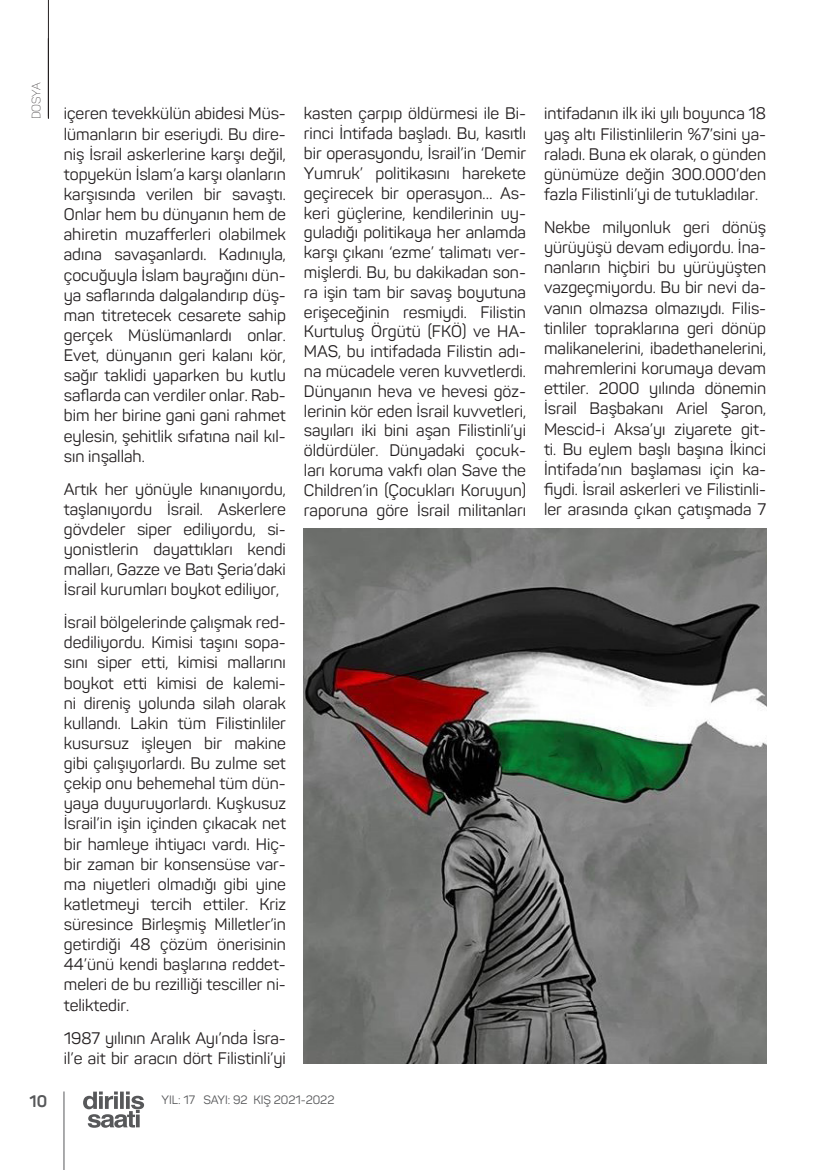
<style>
.page{position:relative;width:830px;height:1170px;background:#fff}
.page>*{position:absolute;margin:0;border:0;box-sizing:border-box;transform-origin:0 0}
.t1{font:16.5px/20.1px "Panton";color:#231f20;text-align:justify}
.t2{font:700 16.5px "Panton";color:#57585a}
.t3{font:12px "Panton";color:#57585a}
.t4{font:200 12px "Panton";letter-spacing:-.01em;color:#231f20}
</style>
<div class="page">
<hr style="left:64px;top:1091px;width:1px;height:78px;background:#57585a">
<svg style="left:83px;top:1091px;width:61px;height:36px"></svg>
<hr style="left:48px;top:0;width:1px;height:116px;background:#231f20">
<hr style="left:48px;top:38px;width:1px;height:80px;background:#231f20">
<img style="left:303px;top:528px;width:462px;height:535px">
<p class="t4" style="left:29px;top:119px;width:38px;rotate:-90deg">DOSYA</p>
<p class="t1" style="left:64px;top:104px;width:223px">içeren tevekkülün abidesi Müs&shy;lümanların bir eseriydi. Bu dire&shy;niş İsrail askerlerine karşı değil, topyekün İslam’a karşı olanların karşısında verilen bir savaştı.<br>Onlar hem bu dünyanın hem de ahiretin muzafferleri olabilmek adına savaşanlardı. Kadınıyla, çocuğuyla İslam bayrağını dün&shy;ya saflarında dalgalandırıp düş&shy;man titretecek cesarete sahip gerçek Müslümanlardı onlar.<br>Evet, dünyanın geri kalanı kör, sağır taklidi yaparken bu kutlu saflarda can verdiler onlar. Rab&shy;bim her birine gani gani rahmet eylesin, şehitlik sıfatına nail kıl&shy;sın inşallah.</p>
<p class="t1" style="left:64px;top:478px;width:223px">Artık her yönüyle kınanıyordu, taşlanıyordu İsrail. Askerlere gövdeler siper ediliyordu, si&shy;yonistlerin dayattıkları kendi malları, Gazze ve Batı Şeria’daki İsrail kurumları boykot ediliyor,</p>
<p class="t1" style="left:64px;top:612px;width:223px">İsrail bölgelerinde çalışmak red&shy;dediliyordu. Kimisi taşını sopa&shy;sını siper etti, kimisi mallarını boykot etti kimisi de kalemi&shy;ni direniş yolunda silah olarak kullandı. Lakin tüm Filistinliler kusursuz işleyen bir makine gibi çalışıyorlardı. Bu zulme set çekip onu behemehal tüm dün&shy;yaya duyuruyorlardı. Kuşkusuz İsrail’in işin içinden çıkacak net bir hamleye ihtiyacı vardı. Hiç&shy;bir zaman bir konsensüse var&shy;ma niyetleri olmadığı gibi yine katletmeyi tercih ettiler. Kriz süresince Birleşmiş Milletler’in getirdiği 48 çözüm önerisinin 44’ünü kendi başlarına reddet&shy;meleri de bu rezilliği tesciller ni&shy;teliktedir.</p>
<p class="t1" style="left:64px;top:1027px;width:223px">1987 yılının Aralık Ayı’nda İsra&shy;il’e ait bir aracın dört Filistinli’yi</p>
<p class="t1" style="left:304px;top:104px;width:223px">kasten çarpıp öldürmesi ile Bi&shy;rinci İntifada başladı. Bu, kasıtlı bir operasyondu, İsrail’in ‘Demir Yumruk’ politikasını harekete geçirecek bir operasyon… As&shy;keri güçlerine, kendilerinin uy&shy;guladığı politikaya her anlamda karşı çıkanı ‘ezme’ talimatı ver&shy;mişlerdi. Bu, bu dakikadan son&shy;ra işin tam bir savaş boyutuna erişeceğinin resmiydi. Filistin Kurtuluş Örgütü (FKÖ) ve HA-MAS, bu intifadada Filistin adı&shy;na mücadele veren kuvvetlerdi.<br>Dünyanın heva ve hevesi göz&shy;lerinin kör eden İsrail kuvvetleri, sayıları iki bini aşan Filistinli’yi öldürdüler. Dünyadaki çocuk&shy;ları koruma vakfı olan Save the Children’in (Çocukları Koruyun) raporuna göre İsrail militanları</p>
<p class="t1" style="left:543px;top:104px;width:223px">intifadanın ilk iki yılı boyunca 18 yaş altı Filistinlilerin %7’sini ya&shy;raladı. Buna ek olarak, o günden günümüze değin 300.000’den fazla Filistinli’yi de tutukladılar.</p>
<p class="t1" style="left:543px;top:217px;width:223px">Nekbe milyonluk geri dönüş yürüyüşü devam ediyordu. İna&shy;nanların hiçbiri bu yürüyüşten vazgeçmiyordu. Bu bir nevi da&shy;vanın olmazsa olmazıydı. Filis&shy;tinliler topraklarına geri dönüp malikanelerini, ibadethanelerini, mahremlerini korumaya devam ettiler. 2000 yılında dönemin İsrail Başbakanı Ariel Şaron, Mescid-i Aksa’yı ziyarete git&shy;ti. Bu eylem başlı başına İkinci İntifada’nın başlaması için ka&shy;fiydi. İsrail askerleri ve Filistinli&shy;ler arasında çıkan çatışmada 7</p>
<p class="t2" style="left:30px;top:1090px;width:19px">10</p>
<p class="t3" style="left:161px;top:1091px;width:174px">YIL: 17 SAYI: 92 KIŞ 2021-2022</p>
</div>
